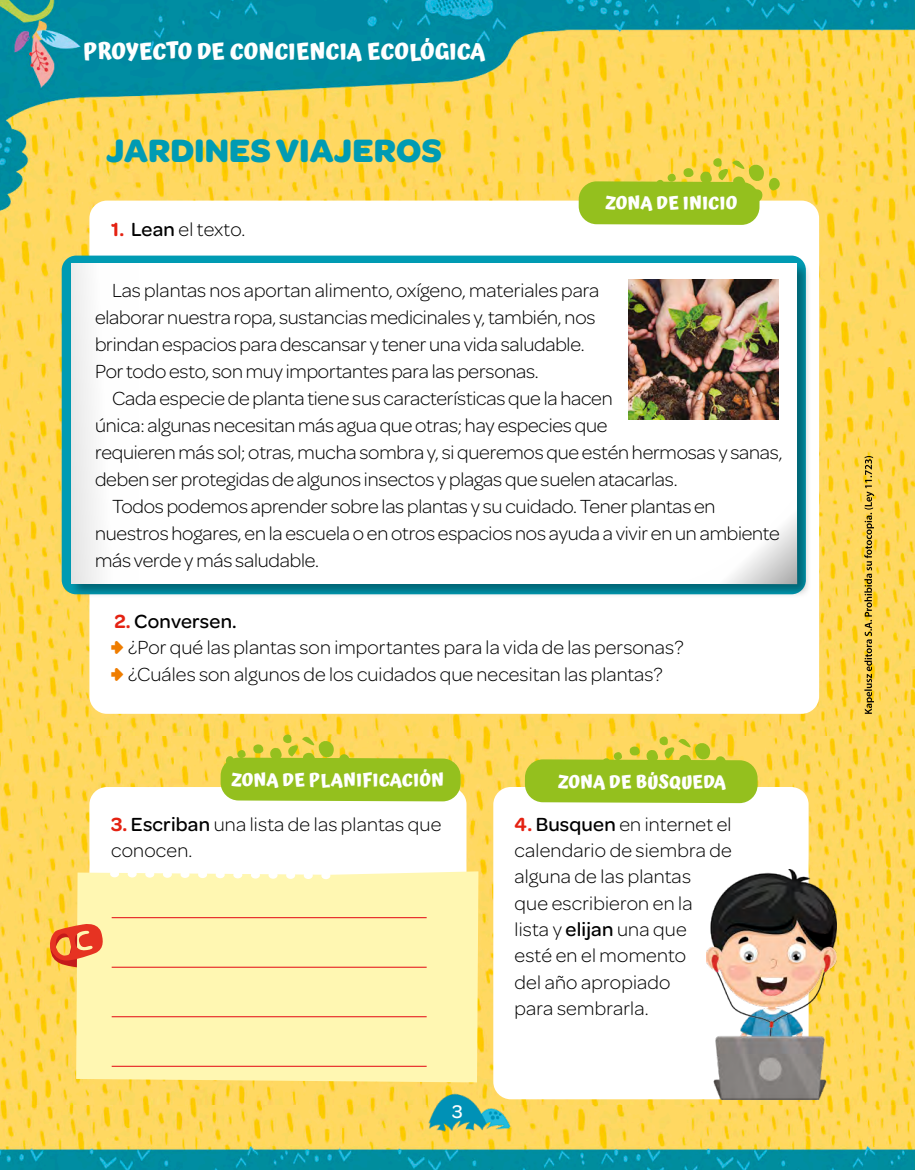
<style>
.page{position:relative;width:915px;height:1170px;background:#fff}
.page>*{position:absolute;margin:0;border:0;box-sizing:border-box;transform-origin:0 0}
.titulo_proyecto_may{font:700 34.5px "Omnes";color:#009bb3}
.t1{font:700 22.5px "Atma";color:#fff}
.txt_min_conSangria{font:300 20.25px/27px "Omnes";letter-spacing:-.01em;color:#000}
.txt_proyecto_min{font:300 20.25px/26.2px "Omnes";letter-spacing:.01em;color:#000}
.txt_proyecto_min-2{font:500 20.25px "Omnes";letter-spacing:.01em;color:#000}
.folio{font:500 19.5px "Omnes";color:#fff}
.Rotulos_Proyecto_eco{font:700 18px "Atma";letter-spacing:.01em;color:#fff}
.s1{font-weight:600;color:#e42212}
.s2{font-weight:500}
.s3{font-weight:900;color:#ef7d00}
</style>
<div class="page">
<img style="left:0;top:0;width:914px;height:1169px">
<div style="left:91px;top:202px;width:726px;height:510px;background:#fff;border-radius:16px"></div>
<div style="left:91px;top:788px;width:374px;height:229px;background:#fff;border-radius:16px"></div>
<div style="left:494px;top:788px;width:313px;height:309px;background:#fff;border-radius:16px"></div>
<div style="left:493px;top:787px;width:315px;height:312px;border:3px solid #fff;border-radius:16px"></div>
<div style="left:76px;top:871px;width:402px;height:211px;background:#fff7b2"></div>
<svg style="left:47px;top:920px;width:58px;height:48px;background:#f08f51"></svg>
<hr style="left:112px;top:917px;width:314px;height:1px;background:#e30612">
<hr style="left:112px;top:966px;width:314px;height:1px;background:#e30612">
<hr style="left:112px;top:1016px;width:314px;height:1px;background:#e30612">
<hr style="left:112px;top:1065px;width:314px;height:1px;background:#e30612">
<svg style="left:578px;top:157px;width:203px;height:68px;background:#beca3d"></svg>
<svg style="left:220px;top:733px;width:240px;height:68px;background:#b8c833"></svg>
<svg style="left:524px;top:735px;width:233px;height:68px;background:#b8c834"></svg>
<div style="left:62px;top:255px;width:743px;height:339px;background:#009bb3;border-radius:14px"></div>
<div style="left:69px;top:261px;width:741px;height:337px;background:#000;opacity:.35"></div>
<div style="left:71px;top:264px;width:725px;height:320px;background:#fff"></div>
<div style="left:72px;top:264px;width:67px;height:320px;background:linear-gradient(to right,#ededed,#fff)"></div>
<svg style="left:726px;top:517px;width:70px;height:67px"></svg>
<img style="left:628px;top:279px;width:150px;height:140px">
<img style="left:706px;top:869px;width:129px;height:230px">
<svg style="left:864px;top:456px;width:9px;height:257px;background:#b79a3e"></svg>
<img style="left:419px;top:1079px;width:93px;height:90px">
<p class="t1" style="left:83px;top:38px;width:403px">PROYECTO DE CONCIENCIA ECOLÓGICA</p>
<p class="titulo_proyecto_may" style="left:106px;top:125px;width:337px">JARDINES VIAJEROS</p>
<p class="txt_proyecto_min" style="left:111px;top:216px;width:136px"><span class="s1">1.</span> <span class="s2">Lean</span> el texto.</p>
<p class="Rotulos_Proyecto_eco" style="left:605px;top:192px;width:133px">ZONA DE INICIO</p>
<p class="txt_min_conSangria" style="left:95px;top:276px;width:505px;text-indent:17px">Las plantas nos aportan alimento, oxígeno, materiales para elaborar nuestra ropa, sustancias medicinales y, también, nos brindan espacios para descansar y tener una vida saludable.<br>Por todo esto, son muy importantes para las personas.</p>
<p class="txt_min_conSangria" style="left:95px;top:384px;width:688px;text-indent:17px">Cada especie de planta tiene sus características que la hacen<br>única: algunas necesitan más agua que otras; hay especies que<br>requieren más sol; otras, mucha sombra y, si queremos que estén hermosas y sanas, deben ser protegidas de algunos insectos y plagas que suelen atacarlas.</p>
<p class="txt_min_conSangria" style="left:95px;top:492px;width:686px;text-indent:17px">Todos podemos aprender sobre las plantas y su cuidado. Tener plantas en nuestros hogares, en la escuela o en otros espacios nos ayuda a vivir en un ambiente más verde y más saludable.</p>
<p class="txt_proyecto_min-2" style="left:114px;top:607px;width:124px"><span class="s1">2.</span> Conversen.</p>
<p class="txt_min_conSangria" style="left:111px;top:633px;width:573px"><span class="s3">Ў</span> ¿Por qué las plantas son importantes para la vida de las personas?</p>
<p class="txt_min_conSangria" style="left:111px;top:660px;width:553px"><span class="s3">Ў</span> ¿Cuáles son algunos de los cuidados que necesitan las plantas?</p>
<p class="Rotulos_Proyecto_eco" style="left:231px;top:769px;width:214px">ZONA DE PLANIFICACIÓN</p>
<p class="Rotulos_Proyecto_eco" style="left:558px;top:771px;width:169px">ZONA DE BÚSQUEDA</p>
<p class="txt_proyecto_min" style="left:111px;top:810px;width:331px"><span class="s1">3.</span> <span class="s2">Escriban</span> una lista de las plantas que conocen.</p>
<p class="folio" style="left:452px;top:1097px;width:12px">3</p>
<p class="txt_proyecto_min" style="left:514px;top:810px;width:219px"><span class="s1">4.</span> <span class="s2">Busquen</span> en internet el calendario de siembra de alguna de las plantas<br>que escribieron en la lista y <span class="s2">elijan</span> una que<br>esté en el momento<br>del año apropiado<br>para sembrarla.</p>
</div>
